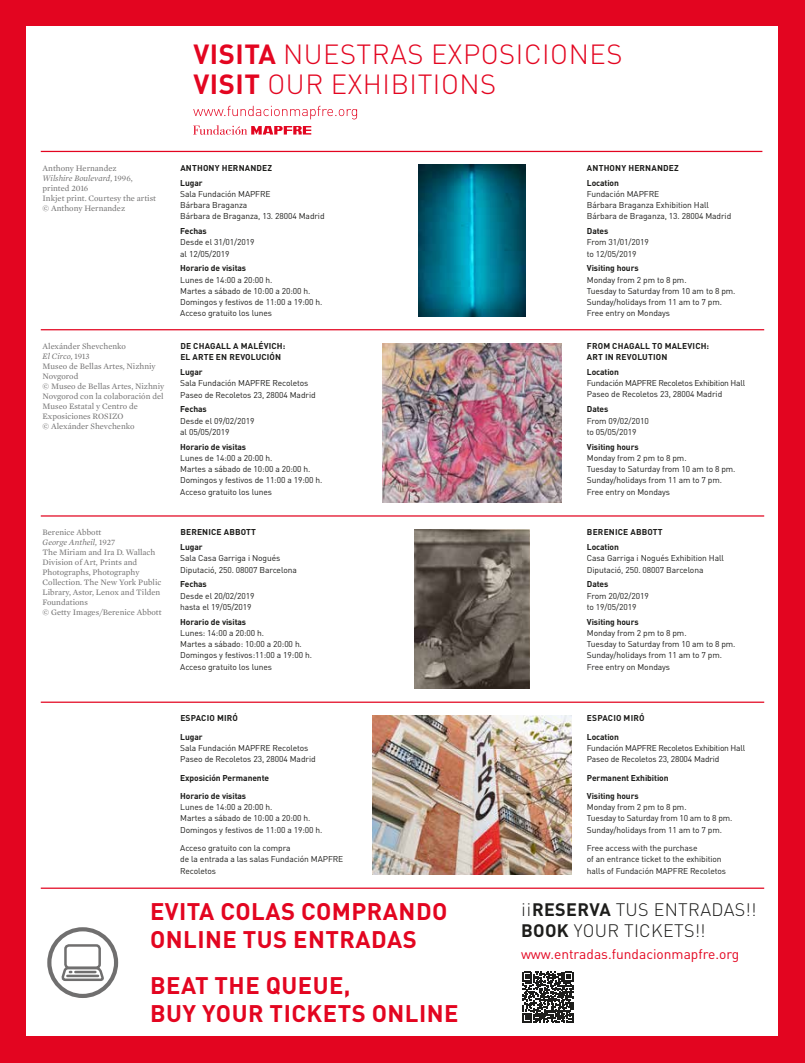
<style>
.page{position:relative;width:805px;height:1063px;background:#fff}
.page>*{position:absolute;margin:0;border:0;box-sizing:border-box;transform-origin:0 0}
.t1{font:300 27.38px/30.1px "DIN Pro";letter-spacing:.02em;color:#e30520}
.t2{font:700 23.75px/28.5px "DIN Pro";letter-spacing:.02em;color:#e30520}
.t3{font:300 17.88px/21.5px "DIN Pro";letter-spacing:.02em;color:#1d1d1b}
.t4{font:13.75px "DIN Pro";color:#e30520}
.t5{font:8.5px/11.2px "DIN Pro";letter-spacing:-.01em;color:#1d1d1b}
.t6{font:8.5px/10px "Mercury Text G1";color:#706f6f}
.t7{font:700 8.5px/18.4px "DIN Pro";letter-spacing:-.01em;color:#1d1d1b}
.t8{font:700 8.5px/14.8px "DIN Pro";letter-spacing:.02em;color:#1d1d1b}
.t9{font:8.5px/11.2px "DIN Pro";letter-spacing:-.03em;color:#1d1d1b}
.t10{font:700 8.5px/18.4px "DIN Pro";letter-spacing:.01em;color:#1d1d1b}
.s1{font-weight:700}
.s2{font-style:italic}
</style>
<div class="page">
<div style="left:0;top:0;width:804px;height:1063px;background:#e30520"></div>
<div style="left:27px;top:27px;width:751px;height:1009px;background:#fff"></div>
<svg style="left:193px;top:106px;width:164px;height:13px"></svg>
<svg style="left:193px;top:125px;width:118px;height:10px"></svg>
<hr style="left:41px;top:329px;width:723px;height:1px;background:#e30520">
<hr style="left:41px;top:515px;width:723px;height:2px;background:#e30520">
<hr style="left:41px;top:702px;width:723px;height:1px;background:#e30520">
<hr style="left:41px;top:151px;width:721px;height:1px;background:#e30520">
<hr style="left:41px;top:888px;width:723px;height:1px;background:#e30520">
<svg style="left:522px;top:972px;width:51px;height:51px"></svg>
<div style="left:47px;top:927px;width:71px;height:71px;border:4px solid #706f6f;border-radius:50%"></div>
<div style="left:64px;top:944px;width:37px;height:25px;border:2px solid #706f6f;border-radius:4px"></div>
<svg style="left:60px;top:955px;width:43px;height:38px"></svg>
<img style="left:372px;top:715px;width:199px;height:160px">
<img style="left:415px;top:529px;width:114px;height:160px">
<img style="left:418px;top:165px;width:108px;height:151px">
<img style="left:382px;top:343px;width:179px;height:160px">
<h1 class="t1" style="left:193px;top:36px;width:430px"><span class="s1">VISITA</span> NUESTRAS EXPOSICIONES<br><span class="s1">VISIT</span> OUR EXHIBITIONS</h1>
<p class="t6" style="left:43px;top:163px;width:115px">Anthony Hernandez<br><span class="s2">Wilshire Boulevard,</span> 1996, printed 2016<br>Inkjet print. Courtesy the artist © Anthony Hernandez</p>
<p class="t8" style="left:180px;top:159px;width:93px">ANTHONY HERNANDEZ<br>Lugar</p>
<p class="t5" style="left:180px;top:187px;width:146px">Sala Fundación MAPFRE<br>Bárbara Braganza<br>Bárbara de Braganza, 13. 28004 Madrid</p>
<p class="t7" style="left:180px;top:221px;width:28px">Fechas</p>
<p class="t5" style="left:180px;top:236px;width:76px">Desde el 31/01/2019 al 12/05/2019</p>
<p class="t7" style="left:180px;top:258px;width:67px">Horario de visitas</p>
<p class="t5" style="left:180px;top:273px;width:144px">Lunes de 14:00 a 20:00 h.<br>Martes a sábado de 10:00 a 20:00 h.<br>Domingos y festivos de 11:00 a 19:00 h.<br>Acceso gratuito los lunes</p>
<p class="t8" style="left:586px;top:159px;width:93px">ANTHONY HERNANDEZ<br>Location</p>
<p class="t5" style="left:586px;top:187px;width:146px">Fundación MAPFRE<br>Bárbara Braganza Exhibition Hall<br>Bárbara de Braganza, 13. 28004 Madrid</p>
<p class="t7" style="left:586px;top:221px;width:23px">Dates</p>
<p class="t5" style="left:586px;top:236px;width:63px">From 31/01/2019 to 12/05/2019</p>
<p class="t7" style="left:586px;top:258px;width:53px">Visiting hours</p>
<p class="t5" style="left:586px;top:273px;width:150px">Monday from 2 pm to 8 pm.<br>Tuesday to Saturday from 10 am to 8 pm.<br>Sunday/holidays from 11 am to 7 pm.<br>Free entry on Mondays</p>
<p class="t6" style="left:43px;top:341px;width:123px">Alexánder Shevchenko<br><span class="s2">El Circo,</span> 1913<br>Museo de Bellas Artes, Nizhniy<br>Novgorod<br>© Museo de Bellas Artes, Nizhniy<br>Novgorod con la colaboración del<br>Museo Estatal y Centro de<br>Exposiciones ROSIZO<br>© Alexánder Shevchenko</p>
<p class="t8" style="left:180px;top:339px;width:106px;line-height:11.2px">DE CHAGALL A MALÉVICH:<br>EL ARTE EN REVOLUCIÓN</p>
<p class="t7" style="left:180px;top:362px;width:24px">Lugar</p>
<p class="t5" style="left:180px;top:377px;width:137px">Sala Fundación MAPFRE Recoletos<br>Paseo de Recoletos 23, 28004 Madrid</p>
<p class="t7" style="left:180px;top:399px;width:28px">Fechas</p>
<p class="t5" style="left:180px;top:414px;width:76px">Desde el 09/02/2019 al 05/05/2019</p>
<p class="t7" style="left:180px;top:436px;width:67px">Horario de visitas</p>
<p class="t5" style="left:180px;top:451px;width:144px">Lunes de 14:00 a 20:00 h.<br>Martes a sábado de 10:00 a 20:00 h.<br>Domingos y festivos de 11:00 a 19:00 h.<br>Acceso gratuito los lunes</p>
<p class="t8" style="left:587px;top:339px;width:124px;line-height:11.2px">FROM CHAGALL TO MALEVICH:<br>ART IN REVOLUTION</p>
<p class="t7" style="left:586px;top:362px;width:34px">Location</p>
<p class="t9" style="left:586px;top:377px;width:160px">Fundación MAPFRE Recoletos Exhibition Hall<br>Paseo de Recoletos 23, 28004 Madrid</p>
<p class="t7" style="left:586px;top:399px;width:23px">Dates</p>
<p class="t5" style="left:586px;top:414px;width:63px">From 09/02/2010 to 05/05/2019</p>
<p class="t7" style="left:586px;top:436px;width:53px">Visiting hours</p>
<p class="t5" style="left:586px;top:451px;width:150px">Monday from 2 pm to 8 pm.<br>Tuesday to Saturday from 10 am to 8 pm.<br>Sunday/holidays from 11 am to 7 pm.<br>Free entry on Mondays</p>
<p class="t6" style="left:43px;top:528px;width:121px">Berenice Abbott<br><span class="s2">George Antheil,</span> 1927<br>The Miriam and Ira D. Wallach<br>Division of Art, Prints and<br>Photographs, Photography<br>Collection. The New York Public<br>Library, Astor, Lenox and Tilden<br>Foundations<br>© Getty Images/Berenice Abbott</p>
<p class="t8" style="left:180px;top:524px;width:77px">BERENICE ABBOTT<br>Lugar</p>
<p class="t5" style="left:180px;top:552px;width:118px">Sala Casa Garriga i Nogués<br>Diputació, 250. 08007 Barcelona</p>
<p class="t7" style="left:180px;top:574px;width:28px">Fechas</p>
<p class="t5" style="left:180px;top:589px;width:76px">Desde el 20/02/2019 hasta el 19/05/2019</p>
<p class="t7" style="left:180px;top:611px;width:67px">Horario de visitas</p>
<p class="t5" style="left:180px;top:626px;width:133px">Lunes: 14:00 a 20:00 h.<br>Martes a sábado: 10:00 a 20:00 h.<br>Domingos y festivos:11:00 a 19:00 h.<br>Acceso gratuito los lunes</p>
<p class="t8" style="left:586px;top:524px;width:77px">BERENICE ABBOTT<br>Location</p>
<p class="t5" style="left:586px;top:552px;width:138px">Casa Garriga i Nogués Exhibition Hall<br>Diputació, 250. 08007 Barcelona</p>
<p class="t7" style="left:586px;top:574px;width:23px">Dates</p>
<p class="t5" style="left:586px;top:589px;width:63px">From 20/02/2019 to 19/05/2019</p>
<p class="t7" style="left:586px;top:611px;width:53px">Visiting hours</p>
<p class="t5" style="left:586px;top:626px;width:150px">Monday from 2 pm to 8 pm.<br>Tuesday to Saturday from 10 am to 8 pm.<br>Sunday/holidays from 11 am to 7 pm.<br>Free entry on Mondays</p>
<p class="t10" style="left:180px;top:708px;width:59px">ESPACIO MIRÓ<br>Lugar</p>
<p class="t5" style="left:180px;top:742px;width:137px">Sala Fundación MAPFRE Recoletos<br>Paseo de Recoletos 23, 28004 Madrid</p>
<p class="t7" style="left:180px;top:767px;width:90px">Exposición Permanente<br>Horario de visitas</p>
<p class="t5" style="left:180px;top:801px;width:144px">Lunes de 14:00 a 20:00 h.<br>Martes a sábado de 10:00 a 20:00 h.<br>Domingos y festivos de 11:00 a 19:00 h.</p>
<p class="t5" style="left:180px;top:842px;width:164px">Acceso gratuito con la compra<br>de la entrada a las salas Fundación MAPFRE<br>Recoletos</p>
<p class="t7" style="left:586px;top:708px;width:59px">ESPACIO MIRÓ<br>Location</p>
<p class="t9" style="left:586px;top:742px;width:160px">Fundación MAPFRE Recoletos Exhibition Hall<br>Paseo de Recoletos 23, 28004 Madrid</p>
<p class="t7" style="left:586px;top:767px;width:83px">Permanent Exhibition<br>Visiting hours</p>
<p class="t5" style="left:586px;top:801px;width:147px">Monday from 2 pm to 8 pm.<br>Tuesday to Saturday from 10 am to 8 pm.<br>Sunday/holidays from 11 am to 7 pm.</p>
<p class="t5" style="left:586px;top:842px;width:140px">Free access with the purchase<br>of an entrance ticket to the exhibition halls of Fundación MAPFRE Recoletos</p>
<h2 class="t2" style="left:150px;top:894px;width:299px">EVITA COLAS COMPRANDO<br>ONLINE TUS ENTRADAS</h2>
<h2 class="t2" style="left:150px;top:968px;width:310px">BEAT THE QUEUE,<br>BUY YOUR TICKETS ONLINE</h2>
<h3 class="t3" style="left:521px;top:897px;width:237px">¡¡<span class="s1">RESERVA</span> TUS ENTRADAS!!<br><span class="s1">BOOK</span> YOUR TICKETS!!</h3>
<h3 class="t4" style="left:521px;top:943px;width:220px">www.entradas.fundacionmapfre.org</h3>
</div>
